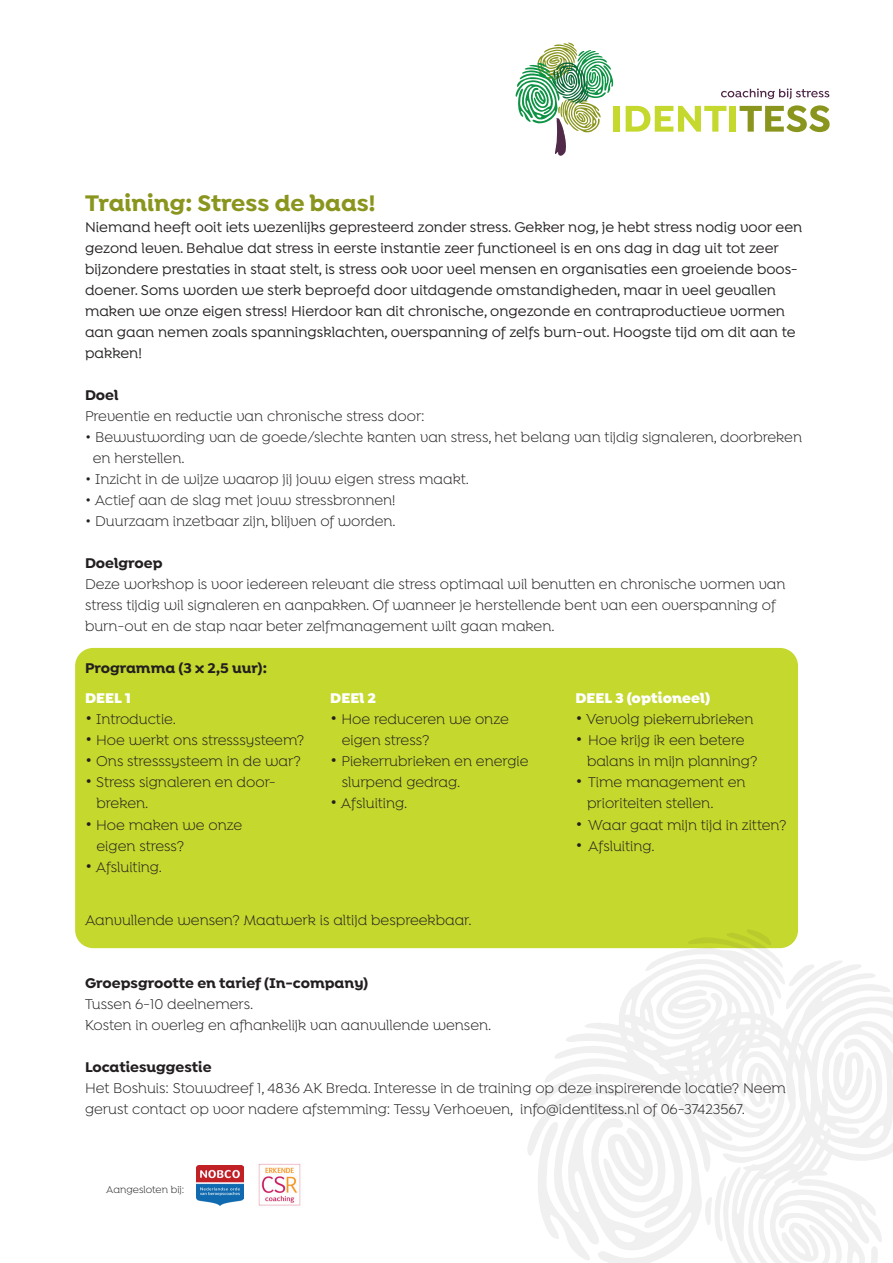
<style>
.page{position:relative;width:893px;height:1263px;background:#fff}
.page>*{position:absolute;margin:0;border:0;box-sizing:border-box;transform-origin:0 0}
.t1{font:700 24px "Isidora Alt";color:#8a951e}
.t2{font:15px/21px "Isidora Alt";color:#231f20}
.t3{font:500 15px/21px "Isidora Alt";color:#231f20}
.t4{font:700 15px "Isidora Alt";color:#231f20}
.t5{font:900 15px "Isidora Alt";color:#fff}
.t6{font:10.5px "Isidora Alt";color:#231f20}
.s1{font-size:18px}
.s2{font-size:21px}
</style>
<div class="page">
<div style="left:75px;top:648px;width:723px;height:300px;background:#c4d82d;border-radius:18px"></div>
<svg style="left:515px;top:43px;width:98px;height:113px"></svg>
<div style="left:614px;top:106px;width:6px;height:26px;background:#c4d82d"></div>
<svg style="left:626px;top:106px;width:100px;height:26px"></svg>
<div style="left:730px;top:106px;width:6px;height:26px;background:#c4d82d"></div>
<svg style="left:740px;top:105px;width:90px;height:27px"></svg>
<svg style="left:721px;top:88px;width:108px;height:11px"></svg>
<img style="left:258px;top:1164px;width:43px;height:42px">
<img style="left:196px;top:1165px;width:47px;height:40px">
<svg style="left:527px;top:930px;width:366px;height:333px"></svg>
<h1 class="t1" style="left:85px;top:188px;width:292px">Training: Stress de baas!</h1>
<p class="t3" style="left:85px;top:217px;width:719px">Niemand heeft ooit iets wezenlijks gepresteerd zonder stress. Gekker nog, je hebt stress nodig voor een gezond leven. Behalve dat stress in eerste instantie zeer functioneel is en ons dag in dag uit tot zeer bijzondere prestaties in staat stelt, is stress ook voor veel mensen en organisaties een groeiende boos&shy;doener. Soms worden we sterk beproefd door uitdagende omstandigheden, maar in veel gevallen maken we onze eigen stress! Hierdoor kan dit chronische, ongezonde en contraproductieve vormen aan gaan nemen zoals spanningsklachten, overspanning of zelfs burn-out. Hoogste tijd om dit aan te pakken!</p>
<p class="t4" style="left:85px;top:385px;width:35px">Doel</p>
<p class="t2" style="left:85px;top:406px;width:341px">Preventie en reductie van chronische stress door:</p>
<p class="t2" style="left:93px;top:427px;width:711px;text-indent:-8px"><span class="s1">•</span> Bewustwording van de goede/slechte kanten van stress, het belang van tijdig signaleren, doorbreken en herstellen.</p>
<p class="t2" style="left:85px;top:469px;width:385px"><span class="s1">•</span> Inzicht in de wijze waarop jij jouw eigen stress maakt.</p>
<p class="t2" style="left:85px;top:490px;width:312px"><span class="s1">•</span> Actief aan de slag met jouw stressbronnen!</p>
<p class="t2" style="left:85px;top:511px;width:312px"><span class="s1">•</span> Duurzaam inzetbaar zijn, blijven of worden.</p>
<p class="t4" style="left:85px;top:553px;width:79px">Doelgroep</p>
<p class="t2" style="left:85px;top:574px;width:702px">Deze workshop is voor iedereen relevant die stress optimaal wil benutten en chronische vormen van stress tijdig wil signaleren en aanpakken. Of wanneer je herstellende bent van een overspanning of burn-out en de stap naar beter zelfmanagement wilt gaan maken.</p>
<p class="t4" style="left:85px;top:658px;width:183px">Programma (3 x 2,5 uur):</p>
<p class="t5" style="left:85px;top:689px;width:47px">DEEL 1</p>
<p class="t2" style="left:85px;top:710px;width:92px"><span class="s2">•</span> Introductie.</p>
<p class="t2" style="left:85px;top:731px;width:221px"><span class="s2">•</span> Hoe werkt ons stresssysteem?</p>
<p class="t2" style="left:85px;top:752px;width:217px"><span class="s2">•</span> Ons stresssysteem in de war?</p>
<p class="t2" style="left:97px;top:773px;width:181px;text-indent:-12px"><span class="s2">•</span> Stress signaleren en door&shy;breken.</p>
<p class="t2" style="left:97px;top:815px;width:147px;text-indent:-12px"><span class="s2">•</span> Hoe maken we onze eigen stress?</p>
<p class="t2" style="left:85px;top:857px;width:78px"><span class="s2">•</span> Afsluiting.</p>
<p class="t5" style="left:330px;top:689px;width:47px">DEEl 2</p>
<p class="t2" style="left:342px;top:710px;width:168px;text-indent:-12px"><span class="s2">•</span> Hoe reduceren we onze eigen stress?</p>
<p class="t2" style="left:342px;top:752px;width:188px;text-indent:-12px"><span class="s2">•</span> Piekerrubrieken en energie slurpend gedrag.</p>
<p class="t2" style="left:330px;top:794px;width:78px"><span class="s2">•</span> Afsluiting.</p>
<p class="t2" style="left:85px;top:910px;width:388px">Aanvullende wensen? Maatwerk is altijd bespreekbaar.</p>
<p class="t5" style="left:575px;top:689px;width:136px">DEEL 3 (optioneel)</p>
<p class="t2" style="left:575px;top:710px;width:179px"><span class="s2">•</span> Vervolg piekerrubrieken</p>
<p class="t2" style="left:587px;top:731px;width:172px;text-indent:-12px"><span class="s2">•</span> Hoe krijg ik een betere balans in mijn planning?</p>
<p class="t2" style="left:587px;top:773px;width:160px;text-indent:-12px"><span class="s2">•</span> Time management en prioriteiten stellen.</p>
<p class="t2" style="left:575px;top:815px;width:212px"><span class="s2">•</span> Waar gaat mijn tijd in zitten?</p>
<p class="t2" style="left:575px;top:836px;width:81px"><span class="s2">•</span> Afsluiting.</p>
<p class="t4" style="left:85px;top:973px;width:285px">Groepsgrootte en tarief (In-company)</p>
<p class="t2" style="left:85px;top:994px;width:408px">Tussen 6-10 deelnemers.<br>Kosten in overleg en afhankelijk van aanvullende wensen.</p>
<p class="t4" style="left:85px;top:1057px;width:128px">Locatiesuggestie</p>
<p class="t2" style="left:85px;top:1078px;width:702px">Het Boshuis: Stouwdreef 1, 4836 AK Breda. Interesse in de training op deze inspirerende locatie? Neem gerust contact op voor nadere afstemming: Tessy Verhoeven, info@identitess.nl of 06-37423567.</p>
<p class="t6" style="left:106px;top:1183px;width:80px">Aangesloten bij:</p>
</div>
